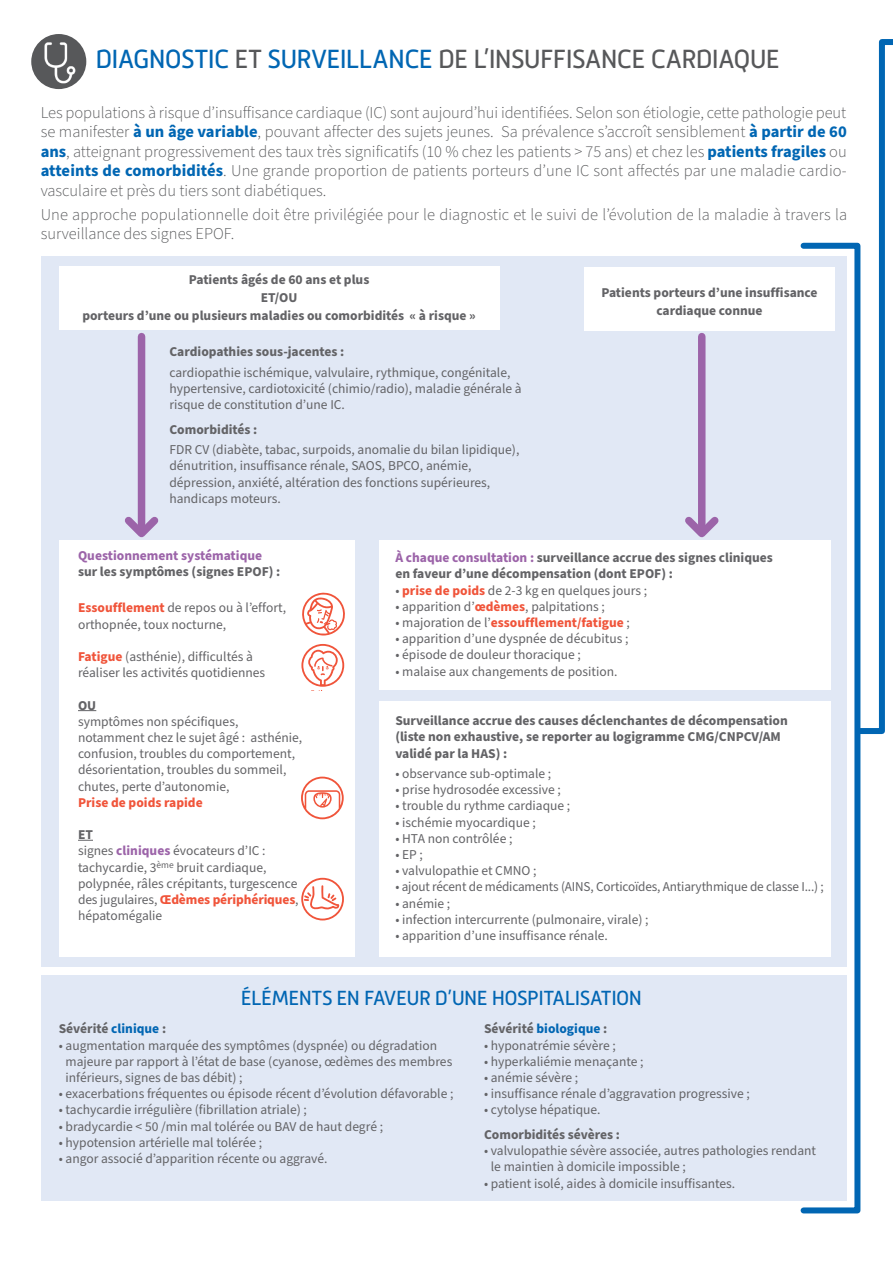
<style>
.page{position:relative;width:893px;height:1263px;background:#fff}
.page>*{position:absolute;margin:0;border:0;box-sizing:border-box;transform-origin:0 0}
.t1{font:27px "Mic 32 New";letter-spacing:-.03em;color:#57585a}
.t2{font:21px "Mic 32 New";letter-spacing:-.03em;color:#0166b3}
.t3{font:300 16.5px/19.5px "Source Sans Pro";letter-spacing:.005em;color:#57585a;text-align:justify}
.t4{font:13.5px/16.2px "Source Sans Pro";color:#636366}
.t5{font:700 13.5px/16.2px "Source Sans Pro";color:#636366}
.t6{font:700 13.5px "Source Sans Pro";color:#f0543a}
.t7{font:700 13.5px "Source Sans Pro";color:#9c64a9}
.t8{font:700 13.5px "Source Sans Pro";color:#0166b3}
.s1{color:#0166b3}
.s2{font-weight:700;color:#0166b3}
.s3{font-weight:700;color:#f0543a}
.s4{font-weight:700}
.s5{font-weight:700;color:#9c64a9}
.s6{color:#9c64a9}
.s7{font-weight:400;color:#636366}
.s8{color:#636366}
</style>
<div class="page">
<div style="left:41px;top:257px;width:806px;height:710px;background:#e1e8f5"></div>
<div style="left:59px;top:540px;width:296px;height:417px;background:#fff"></div>
<div style="left:379px;top:540px;width:452px;height:150px;background:#fff"></div>
<div style="left:379px;top:702px;width:452px;height:255px;background:#fff"></div>
<div style="left:41px;top:976px;width:806px;height:225px;background:#e1e8f5"></div>
<svg style="left:78px;top:710px;width:18px;height:1px"></svg>
<svg style="left:78px;top:840px;width:15px;height:1px"></svg>
<div style="left:59px;top:266px;width:440px;height:63px;background:#fff"></div>
<div style="left:584px;top:267px;width:251px;height:64px;background:#fff"></div>
<svg style="left:124px;top:510px;width:35px;height:28px"></svg>
<div style="left:138px;top:337px;width:7px;height:187px;background:#9c64a9"></div>
<svg style="left:685px;top:510px;width:34px;height:28px"></svg>
<div style="left:698px;top:337px;width:7px;height:187px;background:#9c64a9"></div>
<svg style="left:302px;top:592px;width:43px;height:43px"></svg>
<svg style="left:301px;top:644px;width:43px;height:47px"></svg>
<svg style="left:301px;top:777px;width:43px;height:42px"></svg>
<svg style="left:301px;top:878px;width:43px;height:42px"></svg>
<div style="left:31px;top:34px;width:55px;height:55px;background:#57585a;border-radius:50%"></div>
<img style="left:35px;top:38px;width:47px;height:47px;border-radius:23px">
<div style="left:801px;top:243px;width:59px;height:970px;border:6px solid #0166b3"></div>
<svg style="left:854px;top:39px;width:39px;height:698px"></svg>
<h1 class="t1" style="left:95px;top:44px;width:686px"><span class="s1">DIAGNOSTIC</span> ET <span class="s1">SURVEILLANCE</span> DE L’INSUFFISANCE CARDIAQUE</h1>
<p class="t3" style="left:41px;top:103px;width:808px">Les populations à risque d’insuffisance cardiaque (IC) sont aujourd’hui identifiées. Selon son étiologie, cette pathologie peut se manifester <span class="s2">à un âge variable</span>, pouvant affecter des sujets jeunes. Sa prévalence s’accroît sensiblement <span class="s2">à partir de 60 ans</span>, atteignant progressivement des taux très significatifs (10 % chez les patients &gt; 75 ans) et chez les <span class="s2">patients fragiles</span> ou <span class="s2">atteints de comorbidités</span>. Une grande proportion de patients porteurs d’une IC sont affectés par une maladie cardio&shy;vasculaire et près du tiers sont diabétiques.</p>
<p class="t3" style="left:41px;top:205px;width:808px">Une approche populationnelle doit être privilégiée pour le diagnostic et le suivi de l’évolution de la maladie à travers la surveillance des signes EPOF.</p>
<p class="t5" style="left:82px;top:271px;width:395px;line-height:18px;text-align:center">Patients âgés de 60 ans et plus<br>ET/OU<br>porteurs d’une ou plusieurs maladies ou comorbidités « à risque »</p>
<p class="t5" style="left:169px;top:344px;width:176px">Cardiopathies sous-jacentes :</p>
<p class="t4" style="left:169px;top:364px;width:354px">cardiopathie ischémique, valvulaire, rythmique, congénitale, hypertensive, cardiotoxicité (chimio/radio), maladie générale à risque de constitution d’une IC.</p>
<p class="t5" style="left:169px;top:421px;width:89px">Comorbidités :</p>
<p class="t4" style="left:169px;top:442px;width:351px">FDR CV (diabète, tabac, surpoids, anomalie du bilan lipidique), dénutrition, insuffisance rénale, SAOS, BPCO, anémie, dépression, anxiété, altération des fonctions supérieures, handicaps moteurs.</p>
<p class="t5" style="left:601px;top:284px;width:218px;line-height:18px;text-align:center">Patients porteurs d’une insuffisance cardiaque connue</p>
<p class="t7" style="left:78px;top:546px;width:186px">Questionnement systématique</p>
<p class="t5" style="left:78px;top:563px;width:204px">sur les symptômes (signes EPOF) :</p>
<p class="t4" style="left:78px;top:600px;width:210px"><span class="s3">Essoufflement</span> de repos ou à l’effort, orthopnée, toux nocturne,</p>
<p class="t4" style="left:78px;top:649px;width:189px"><span class="s3">Fatigue</span> (asthénie), difficultés à réaliser les activités quotidiennes</p>
<p class="t5" style="left:78px;top:697px;width:20px">OU</p>
<p class="t4" style="left:78px;top:714px;width:226px">symptômes non spécifiques, notamment chez le sujet âgé : asthénie, confusion, troubles du comportement, désorientation, troubles du sommeil, chutes, perte d’autonomie,</p>
<p class="t6" style="left:78px;top:793px;width:126px">Prise de poids rapide</p>
<p class="t4" style="left:78px;top:827px;width:222px"><span class="s4">ET<br></span>signes <span class="s5">cliniques</span> évocateurs d’IC : tachycardie, 3<sup>ème</sup> bruit cardiaque, polypnée, râles crépitants, turgescence des jugulaires, <span class="s3">Œdèmes périphériques</span>, hépatomégalie</p>
<p class="t5" style="left:395px;top:550px;width:379px"><span class="s6">À chaque consultation :</span> surveillance accrue des signes cliniques en faveur d’une décompensation (dont EPOF) :</p>
<p class="t4" style="left:395px;top:582px;width:253px">• <span class="s3">prise de poids</span> de 2-3 kg en quelques jours ;</p>
<p class="t4" style="left:395px;top:598px;width:211px">• apparition d’<span class="s3">œdèmes</span>, palpitations ;</p>
<p class="t6" style="left:395px;top:613px;width:236px"><span class="s7">• majoration de l’</span>essoufflement/fatigue <span class="s7">;</span></p>
<p class="t4" style="left:395px;top:631px;width:235px">• apparition d’une dyspnée de décubitus ;</p>
<p class="t4" style="left:395px;top:647px;width:187px">• épisode de douleur thoracique ;</p>
<p class="t4" style="left:395px;top:663px;width:224px">• malaise aux changements de position.</p>
<p class="t5" style="left:395px;top:713px;width:394px">Surveillance accrue des causes déclenchantes de décompensation (liste non exhaustive, se reporter au logigramme CMG/CNPCV/AM validé par la HAS) :</p>
<p class="t4" style="left:395px;top:766px;width:157px">• observance sub-optimale ;</p>
<p class="t4" style="left:395px;top:782px;width:167px">• prise hydrosodée excessive ;</p>
<p class="t4" style="left:395px;top:798px;width:176px">• trouble du rythme cardiaque ;</p>
<p class="t4" style="left:395px;top:814px;width:142px">• ischémie myocardique ;</p>
<p class="t4" style="left:395px;top:831px;width:119px">• HTA non contrôlée ;</p>
<p class="t4" style="left:395px;top:847px;width:29px">• EP ;</p>
<p class="t4" style="left:395px;top:863px;width:143px">• valvulopathie et CMNO ;</p>
<p class="t4" style="left:395px;top:879px;width:430px">• ajout récent de médicaments (AINS, Corticoïdes, Antiarythmique de classe I...) ;</p>
<p class="t4" style="left:395px;top:895px;width:56px">• anémie ;</p>
<p class="t4" style="left:395px;top:912px;width:255px">• infection intercurrente (pulmonaire, virale) ;</p>
<p class="t4" style="left:395px;top:928px;width:214px">• apparition d’une insuffisance rénale.</p>
<h2 class="t2" style="left:241px;top:986px;width:403px">ÉLÉMENTS EN FAVEUR D’UNE HOSPITALISATION</h2>
<p class="t5" style="left:59px;top:1021px;width:109px">Sévérité <span class="s1">clinique</span> :</p>
<p class="t4" style="left:66px;top:1037px;width:388px;text-indent:-7px">• augmentation marquée des symptômes (dyspnée) ou dégradation majeure par rapport à l’état de base (cyanose, œdèmes des membres inférieurs, signes de bas débit) ;</p>
<p class="t4" style="left:59px;top:1086px;width:396px">• exacerbations fréquentes ou épisode récent d’évolution défavorable ;</p>
<p class="t4" style="left:59px;top:1102px;width:250px">• tachycardie irrégulière (fibrillation atriale) ;</p>
<p class="t4" style="left:59px;top:1118px;width:326px">• bradycardie &lt; 50 /min mal tolérée ou BAV de haut degré ;</p>
<p class="t4" style="left:59px;top:1134px;width:205px">• hypotension artérielle mal tolérée ;</p>
<p class="t4" style="left:59px;top:1151px;width:270px">• angor associé d’apparition récente ou aggravé.</p>
<p class="t8" style="left:484px;top:1020px;width:125px"><span class="s8">Sévérité</span> biologique <span class="s8">:</span></p>
<p class="t4" style="left:484px;top:1037px;width:133px">• hyponatrémie sévère ;</p>
<p class="t4" style="left:484px;top:1053px;width:161px">• hyperkaliémie menaçante ;</p>
<p class="t4" style="left:484px;top:1070px;width:96px">• anémie sévère ;</p>
<p class="t4" style="left:484px;top:1086px;width:267px">• insuffisance rénale d’aggravation progressive ;</p>
<p class="t4" style="left:484px;top:1102px;width:118px">• cytolyse hépatique.</p>
<p class="t5" style="left:484px;top:1127px;width:138px">Comorbidités sévères :</p>
<p class="t4" style="left:491px;top:1143px;width:327px;text-indent:-7px">• valvulopathie sévère associée, autres pathologies rendant le maintien à domicile impossible ;</p>
<p class="t4" style="left:484px;top:1175px;width:253px">• patient isolé, aides à domicile insuffisantes.</p>
</div>
